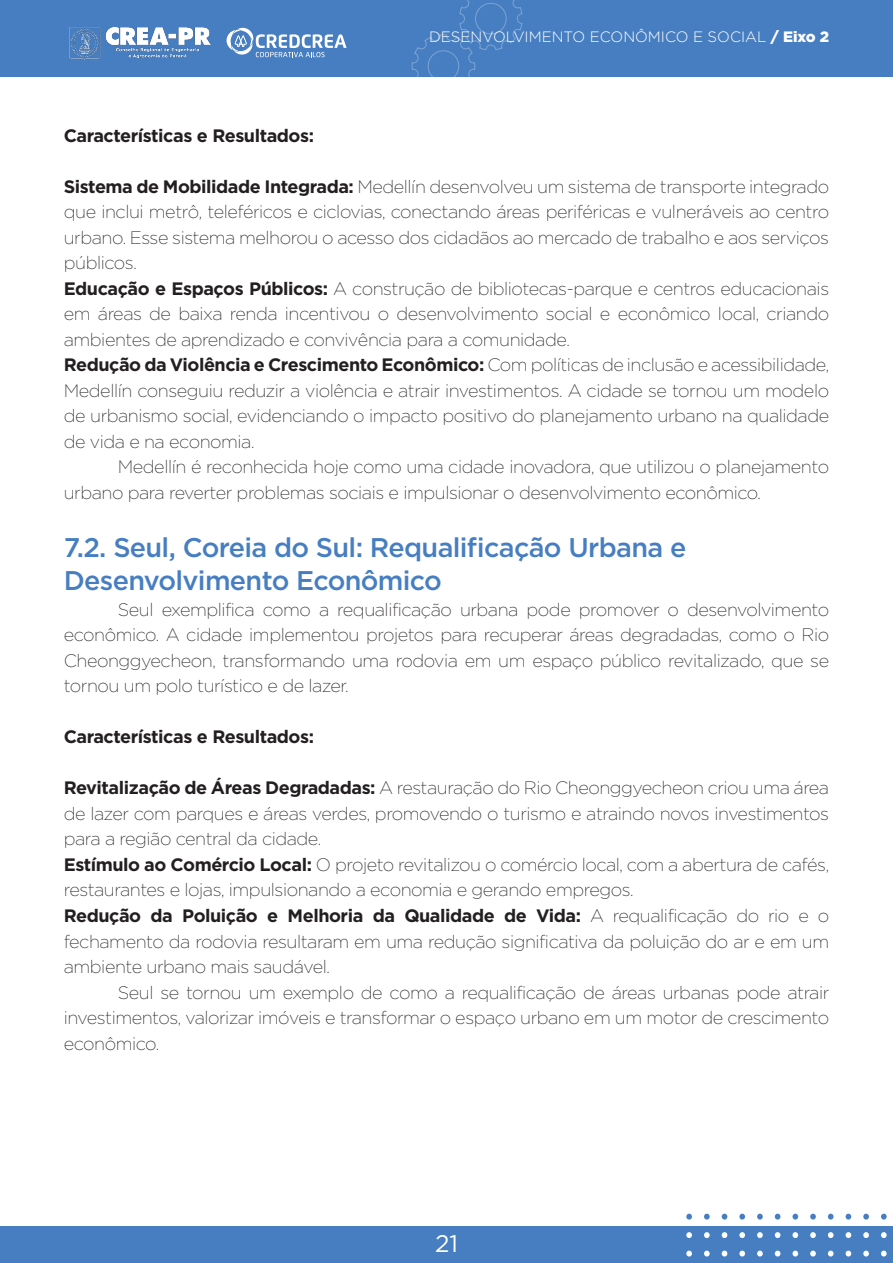
<style>
.page{position:relative;width:893px;height:1263px;background:#fff}
.page>*{position:absolute;margin:0;border:0;box-sizing:border-box;transform-origin:0 0}
.t1{font:500 27px/33px "Gotham";letter-spacing:-.025em;color:#467ec1}
.t2{font:24px "Gotham";color:#fff}
.t3{font:200 18px/25.5px "Gotham";letter-spacing:-.025em;color:#231f20}
.t4{font:700 18px "Gotham";letter-spacing:-.025em;color:#231f20}
.t5{font:300 15px "Gotham";color:#fff}
.s1{font-weight:900}
.s2{font-weight:700}
</style>
<div class="page">
<div style="left:0;top:0;width:893px;height:77px;background:#467ec1"></div>
<div style="left:0;top:1226px;width:893px;height:37px;background:#467ec1"></div>
<svg style="left:412px;top:0;width:111px;height:77px"></svg>
<svg style="left:881px;top:1250px;width:6px;height:6px"></svg>
<svg style="left:863px;top:1250px;width:6px;height:6px"></svg>
<svg style="left:846px;top:1250px;width:5px;height:6px"></svg>
<svg style="left:828px;top:1250px;width:5px;height:6px"></svg>
<svg style="left:810px;top:1250px;width:6px;height:6px"></svg>
<svg style="left:792px;top:1250px;width:6px;height:6px"></svg>
<svg style="left:775px;top:1250px;width:5px;height:6px"></svg>
<svg style="left:757px;top:1250px;width:6px;height:6px"></svg>
<svg style="left:739px;top:1250px;width:6px;height:6px"></svg>
<svg style="left:722px;top:1250px;width:5px;height:6px"></svg>
<svg style="left:704px;top:1250px;width:6px;height:6px"></svg>
<svg style="left:686px;top:1250px;width:6px;height:6px"></svg>
<svg style="left:881px;top:1232px;width:6px;height:6px"></svg>
<svg style="left:863px;top:1232px;width:6px;height:6px"></svg>
<svg style="left:846px;top:1232px;width:5px;height:6px"></svg>
<svg style="left:828px;top:1232px;width:5px;height:6px"></svg>
<svg style="left:810px;top:1232px;width:6px;height:6px"></svg>
<svg style="left:792px;top:1232px;width:6px;height:6px"></svg>
<svg style="left:775px;top:1232px;width:5px;height:6px"></svg>
<svg style="left:757px;top:1232px;width:6px;height:6px"></svg>
<svg style="left:739px;top:1232px;width:6px;height:6px"></svg>
<svg style="left:722px;top:1232px;width:5px;height:6px"></svg>
<svg style="left:704px;top:1232px;width:6px;height:6px"></svg>
<svg style="left:686px;top:1232px;width:6px;height:6px"></svg>
<svg style="left:881px;top:1214px;width:6px;height:5px"></svg>
<svg style="left:863px;top:1214px;width:6px;height:5px"></svg>
<svg style="left:846px;top:1214px;width:5px;height:5px"></svg>
<svg style="left:828px;top:1214px;width:5px;height:5px"></svg>
<svg style="left:810px;top:1214px;width:6px;height:5px"></svg>
<svg style="left:792px;top:1214px;width:6px;height:5px"></svg>
<svg style="left:775px;top:1214px;width:5px;height:5px"></svg>
<svg style="left:757px;top:1214px;width:6px;height:5px"></svg>
<svg style="left:739px;top:1214px;width:6px;height:5px"></svg>
<svg style="left:722px;top:1214px;width:5px;height:5px"></svg>
<svg style="left:704px;top:1214px;width:6px;height:5px"></svg>
<svg style="left:686px;top:1214px;width:6px;height:5px"></svg>
<img style="left:69px;top:27px;width:142px;height:33px">
<svg style="left:227px;top:28px;width:120px;height:29px"></svg>
<p class="t5" style="left:429px;top:27px;width:402px">DESENVOLVIMENTO ECONÔMICO E SOCIAL <span class="s1">/ Eixo 2</span></p>
<p class="t4" style="left:64px;top:124px;width:252px">Características e Resultados:</p>
<p class="t3" style="left:64px;top:174px;width:767px"><span class="s2">Sistema de Mobilidade Integrada:</span> Medellín desenvolveu um sistema de transporte integrado que inclui metrô, teleféricos e ciclovias, conectando áreas periféricas e vulneráveis ao centro urbano. Esse sistema melhorou o acesso dos cidadãos ao mercado de trabalho e aos serviços públicos.<br><span class="s2">Educação e Espaços Públicos:</span> A construção de bibliotecas-parque e centros educacionais em áreas de baixa renda incentivou o desenvolvimento social e econômico local, criando ambientes de aprendizado e convivência para a comunidade.<br><span class="s2">Redução da Violência e Crescimento Econômico:</span> Com políticas de inclusão e acessibilidade, Medellín conseguiu reduzir a violência e atrair investimentos. A cidade se tornou um modelo de urbanismo social, evidenciando o impacto positivo do planejamento urbano na qualidade de vida e na economia.</p>
<p class="t3" style="left:64px;top:454px;width:767px;text-indent:54px">Medellín é reconhecida hoje como uma cidade inovadora, que utilizou o planejamento urbano para reverter problemas sociais e impulsionar o desenvolvimento econômico.</p>
<h1 class="t1" style="left:64px;top:531px;width:624px">7.2. Seul, Coreia do Sul: Requalificação Urbana e<br>Desenvolvimento Econômico</h1>
<p class="t3" style="left:64px;top:597px;width:767px;text-align:justify;text-indent:54px">Seul exemplifica como a requalificação urbana pode promover o desenvolvimento econômico. A cidade implementou projetos para recuperar áreas degradadas, como o Rio Cheonggyecheon, transformando uma rodovia em um espaço público revitalizado, que se tornou um polo turístico e de lazer.</p>
<p class="t4" style="left:64px;top:725px;width:252px">Características e Resultados:</p>
<p class="t3" style="left:64px;top:775px;width:767px"><span class="s2">Revitalização de Áreas Degradadas:</span> A restauração do Rio Cheonggyecheon criou uma área de lazer com parques e áreas verdes, promovendo o turismo e atraindo novos investimentos para a região central da cidade.<br><span class="s2">Estímulo ao Comércio Local:</span> O projeto revitalizou o comércio local, com a abertura de cafés, restaurantes e lojas, impulsionando a economia e gerando empregos.<br><span class="s2">Redução da Poluição e Melhoria da Qualidade de Vida:</span> A requalificação do rio e o fechamento da rodovia resultaram em uma redução significativa da poluição do ar e em um ambiente urbano mais saudável.</p>
<p class="t3" style="left:64px;top:979px;width:767px;text-align:justify;text-indent:54px">Seul se tornou um exemplo de como a requalificação de áreas urbanas pode atrair investimentos, valorizar imóveis e transformar o espaço urbano em um motor de crescimento econômico.</p>
<h2 class="t2" style="left:435px;top:1228px;width:24px">21</h2>
</div>
